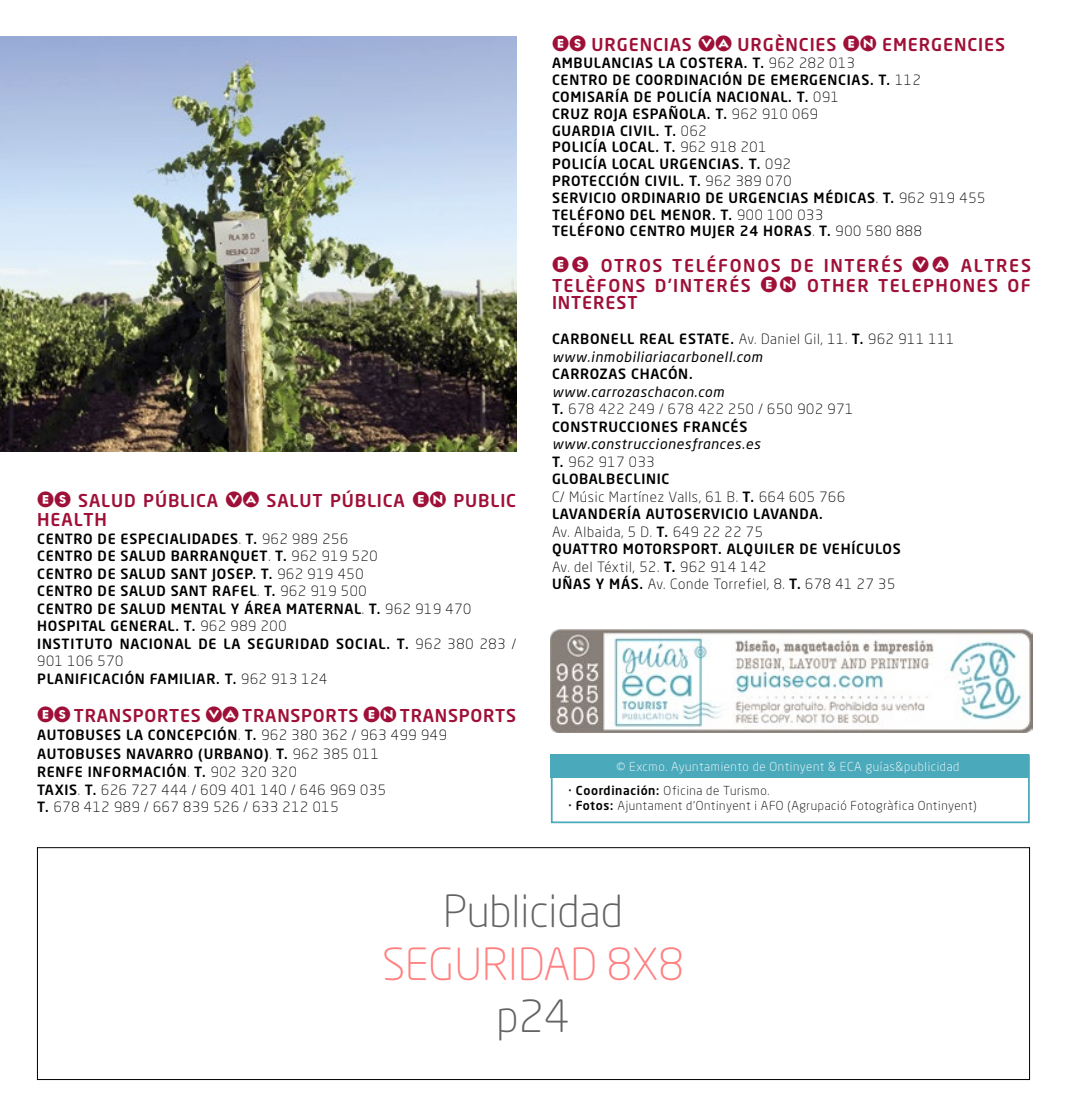
<style>
.page{position:relative;width:1067px;height:1117px;background:#fff}
.page>*{position:absolute;margin:0;border:0;box-sizing:border-box;transform-origin:0 0}
.t1{font:300 43.75px "Neo Sans W1 G";color:#636363}
.t2{font:300 43.75px "Neo Sans W1 G";color:#ff8080}
.t3{font:500 17.5px/19.2px "Neo Sans W1 G";letter-spacing:.05em;color:#9f1038}
.t4{font:500 17.5px/19.2px "Neo Sans W1 G";letter-spacing:.08em;color:#9f1038}
.t5{font:500 14px/16.8px "Neo Sans W1 G";letter-spacing:.05em;color:#000}
.t6{font:300 14px/17.5px "Neo Sans W1 G";letter-spacing:.05em;color:#000}
.t7{font:italic 14px/17.5px "Neo Sans W1 G";letter-spacing:.05em;color:#000}
.t8{font:300 12.25px/23.8px "Neo Sans W1 G";letter-spacing:.05em;color:#fff}
.t9{font:300 12.25px "Neo Sans W1 G";letter-spacing:.05em;color:#000}
.s1{font-family:"Regulator Nova Cameo";font-weight:400;font-size:24.5px}
.s2{font-weight:300}
.s3{font-weight:500}
.s4{font-weight:500;font-style:normal}
.s5{font-weight:300;font-style:normal}
.s6{font-weight:400;font-style:italic}
.s7{font-weight:500;color:#000}
.s8{color:#000}
</style>
<div class="page">
<div style="left:551px;top:754px;width:478px;height:69px;border:2px solid #4aa9bb"></div>
<div style="left:37px;top:847px;width:992px;height:232px;border:1px solid #000"></div>
<div style="left:551px;top:754px;width:477px;height:23px;background:#4aa9bb"></div>
<img style="left:551px;top:629px;width:481px;height:103px">
<img style="left:0;top:37px;width:516px;height:414px">
<p class="t3" style="left:37px;top:490px;width:480px"><span class="s1">ES</span> SALUD PÚBLICA <span class="s1">VA</span> SALUT PÚBLICA <span class="s1">EN</span> PUBLIC<br>HEALTH</p>
<p class="t5" style="left:37px;top:529px;width:480px;line-height:17.5px">CENTRO DE ESPECIALIDADES<span class="s2">.</span> T. <span class="s2">962 989 256<br></span>CENTRO DE SALUD BARRANQUET<span class="s2">.</span> T. <span class="s2">962 919 520<br></span>CENTRO DE SALUD SANT JOSEP. T. <span class="s2">962 919 450<br></span>CENTRO DE SALUD SANT RAFEL<span class="s2">.</span> T. <span class="s2">962 919 500<br></span>CENTRO DE SALUD MENTAL Y ÁREA MATERNAL<span class="s2">.</span> T. <span class="s2">962 919 470<br></span>HOSPITAL GENERAL. T. <span class="s2">962 989 200<br></span>INSTITUTO NACIONAL DE LA SEGURIDAD SOCIAL. T. <span class="s2">962 380 283 / 901 106 570<br></span>PLANIFICACIÓN FAMILIAR. T. <span class="s2">962 913 124</span></p>
<p class="t3" style="left:37px;top:705px;width:480px"><span class="s1">ES</span>TRANSPORTES <span class="s1">VA</span>TRANSPORTS <span class="s1">EN</span>TRANSPORTS</p>
<p class="t5" style="left:37px;top:725px;width:411px;line-height:18.4px">AUTOBUSES LA CONCEPCIÓN<span class="s2">.</span> T. <span class="s2">962 380 362 / 963 499 949<br></span>AUTOBUSES NAVARRO (URBANO)<span class="s2">.</span> T. <span class="s2">962 385 011<br></span>RENFE INFORMACIÓN<span class="s2">.</span> T. <span class="s2">902 320 320<br></span>TAXIS<span class="s2">.</span> T. <span class="s2">626 727 444 / 609 401 140 / 646 969 035</span></p>
<p class="t6" style="left:37px;top:797px;width:303px"><span class="s3">T.</span> 678 412 989 / 667 839 526 / 633 212 015</p>
<p class="t3" style="left:552px;top:35px;width:454px"><span class="s1">ES</span> URGENCIAS <span class="s1">VA</span> URGÈNCIES <span class="s1">EN</span> EMERGENCIES</p>
<p class="t5" style="left:552px;top:54px;width:435px">AMBULANCIAS LA COSTERA. T. <span class="s2">962 282 013<br></span>CENTRO DE COORDINACIÓN DE EMERGENCIAS. T. <span class="s2">112<br></span>COMISARÍA DE POLICÍA NACIONAL. T. <span class="s2">091<br></span>CRUZ ROJA ESPAÑOLA. T. <span class="s2">962 910 069<br></span>GUARDIA CIVIL. T. <span class="s2">062<br></span>POLICÍA LOCAL. T. <span class="s2">962 918 201<br></span>POLICÍA LOCAL URGENCIAS. T. <span class="s2">092<br></span>PROTECCIÓN CIVIL. T. <span class="s2">962 389 070<br></span>SERVICIO ORDINARIO DE URGENCIAS MÉDICAS<span class="s2">.</span> T. <span class="s2">962 919 455<br></span>TELÉFONO DEL MENOR. T. <span class="s2">900 100 033<br></span>TELÉFONO CENTRO MUJER 24 HORAS<span class="s2">.</span> T. <span class="s2">900 580 888</span></p>
<p class="t4" style="left:552px;top:256px;width:480px"><span class="s1">ES</span> OTROS TELÉFONOS DE INTERÉS <span class="s1">VA</span> ALTRES<br>TELÈFONS D’INTERÉS <span class="s1">EN</span> OTHER TELEPHONES OF</p>
<p class="t3" style="left:552px;top:293px;width:87px">INTEREST</p>
<p class="t7" style="left:552px;top:330px;width:404px"><span class="s4">CARBONELL REAL ESTATE.</span> <span class="s5">Av. Daniel Gil, 11.</span> <span class="s4">T.</span> <span class="s5">962 911 111 </span>www.inmobiliariacarbonell.com</p>
<p class="t5" style="left:552px;top:365px;width:142px">CARROZAS CHACÓN.</p>
<p class="t6" style="left:552px;top:382px;width:303px"><span class="s6">www.carrozaschacon.com<br></span><span class="s3">T.</span> 678 422 249 / 678 422 250 / 650 902 971<br><span class="s3">CONSTRUCCIONES FRANCÉS</span></p>
<p class="t6" style="left:552px;top:435px;width:350px"><span class="s6">www.construccionesfrances.es<br></span><span class="s3">T.</span> 962 917 033<br><span class="s3">GLOBALBECLINIC<br></span>C/ Músic Martínez Valls, 61 B. <span class="s3">T.</span> 664 605 766<br><span class="s3">LAVANDERÍA AUTOSERVICIO LAVANDA.<br></span>Av. Albaida, 5 D. <span class="s3">T.</span> 649 22 22 75<br><span class="s3">QUATTRO MOTORSPORT. ALQUILER DE VEHÍCULOS<br></span>Av. del Téxtil, 52. <span class="s3">T.</span> 962 914 142<br><span class="s3">UÑAS Y MÁS.</span> Av. Conde Torrefiel, 8. <span class="s3">T.</span> 678 41 27 35</p>
<p class="t8" style="left:568px;top:754px;width:392px;text-indent:48px">© Excmo. Ayuntamiento de Ontinyent &amp; ECA guías&amp;publicidad <span class="s7">· Coordinación:</span> <span class="s8">Oficina de Turismo.</span></p>
<p class="t9" style="left:568px;top:797px;width:410px"><span class="s3">· Fotos:</span> Ajuntament d’Ontinyent i AFO (Agrupació Fotogràfica Ontinyent)</p>
<h1 class="t1" style="left:443px;top:884px;width:181px">Publicidad</h1>
<h1 class="t2" style="left:382px;top:936px;width:303px">SEGURIDAD 8X8</h1>
<h1 class="t1" style="left:496px;top:989px;width:74px">p24</h1>
</div>
